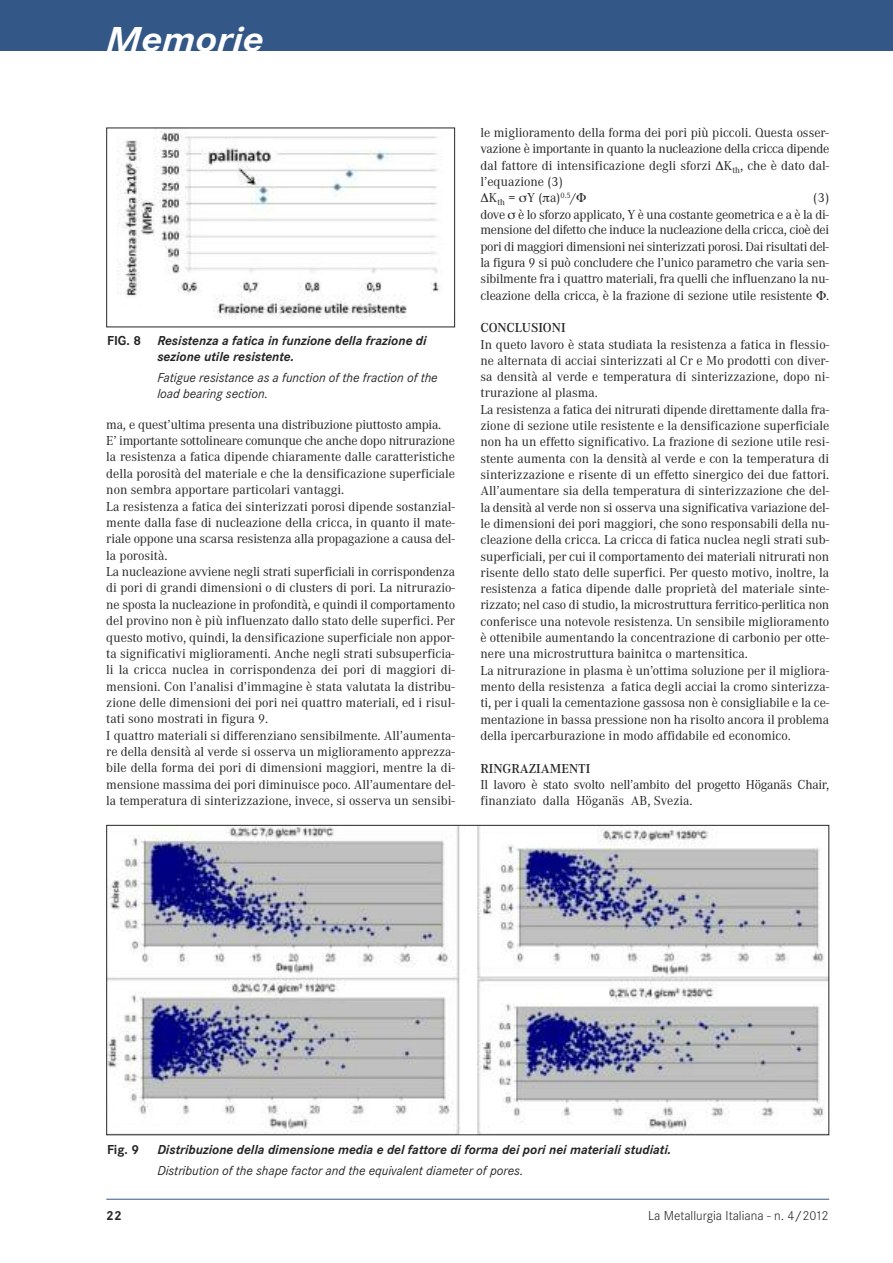
<style>
.page{position:relative;width:893px;height:1263px;background:#fff}
.page>*{position:absolute;margin:0;border:0;box-sizing:border-box;transform-origin:0 0}
.t1{font:italic 700 36px "Corporate S";color:#fff;scale:1.14 1}
.t2{font:13.5px/16.4px "Corporate A";color:#272627}
.t3{font:italic 700 13.5px/16.2px "Corporate S";color:#272627}
.t4{font:italic 13.5px/16.2px "Corporate S";color:#272627}
.t5{font:13.5px/16.4px "Corporate A";letter-spacing:-.02em;color:#272627}
.t6{font:300 13.5px "Corporate S";color:#272627}
.t7{font:600 13.5px "Corporate A";color:#272627}
.t8{font:700 13.5px "Corporate S";color:#272627}
.s1{font-style:normal}
</style>
<div class="page">
<div style="left:0;top:0;width:893px;height:50px;background:#335786"></div>
<hr style="left:106px;top:1199px;width:723px;height:1px;background:#335786">
<img style="left:117px;top:130px;width:323px;height:189px">
<div style="left:106px;top:128px;width:349px;height:199px;border:1px solid #272627"></div>
<img style="left:108px;top:827px;width:719px;height:306px">
<h1 class="t1" style="left:106px;top:17px;width:140px">Memorie</h1>
<p class="t3" style="left:157px;top:332px;width:271px;text-indent:-50px"><span class="s1">FIG. 8</span> Resistenza a fatica in funzione della frazione di sezione utile resistente.</p>
<p class="t4" style="left:157px;top:369px;width:282px">Fatigue resistance as a function of the fraction of the load bearing section.</p>
<p class="t2" style="left:106px;top:416px;width:350px">ma, e quest’ultima presenta una distribuzione piuttosto ampia.<br>E’ importante sottolineare comunque che anche dopo nitrurazione la resistenza a fatica dipende chiaramente dalle caratteristiche della porosità del materiale e che la densificazione superficiale non sembra apportare particolari vantaggi.<br>La resistenza a fatica dei sinterizzati porosi dipende sostanzial&shy;mente dalla fase di nucleazione della cricca, in quanto il mate&shy;riale oppone una scarsa resistenza alla propagazione a causa del&shy;la porosità.<br>La nucleazione avviene negli strati superficiali in corrispondenza di pori di grandi dimensioni o di clusters di pori. La nitrurazio&shy;ne sposta la nucleazione in profondità, e quindi il comportamento del provino non è più influenzato dallo stato delle superfici. Per questo motivo, quindi, la densificazione superficiale non appor&shy;ta significativi miglioramenti. Anche negli strati subsuperficia&shy;li la cricca nuclea in corrispondenza dei pori di maggiori di&shy;mensioni. Con l’analisi d’immagine è stata valutata la distribu&shy;zione delle dimensioni dei pori nei quattro materiali, ed i risul&shy;tati sono mostrati in figura 9.<br>I quattro materiali si differenziano sensibilmente. All’aumenta&shy;re della densità al verde si osserva un miglioramento apprezza&shy;bile della forma dei pori di dimensioni maggiori, mentre la di&shy;mensione massima dei pori diminuisce poco. All’aumentare del&shy;la temperatura di sinterizzazione, invece, si osserva un sensibi-</p>
<p class="t2" style="left:480px;top:124px;width:350px">le miglioramento della forma dei pori più piccoli. Questa osser&shy;vazione è importante in quanto la nucleazione della cricca dipende dal fattore di intensificazione degli sforzi ∆K<sub>th</sub>, che è dato dal&shy;l’equazione (3)<br>∆K<sub>th</sub> = Y ( a)<sup>0.5</sup>/</p>
<p class="t2" style="left:480px;top:189px;width:350px;text-align:justify;text-indent:333px">(3) dove è lo sforzo applicato, Y è una costante geometrica e a è la di&shy;mensione del difetto che induce la nucleazione della cricca, cioè dei pori di maggiori dimensioni nei sinterizzati porosi. Dai risultati del&shy;la figura 9 si può concludere che l’unico parametro che varia sen&shy;sibilmente fra i quattro materiali, fra quelli che influenzano la nu&shy;cleazione della cricca, è la frazione di sezione utile resistente .</p>
<p class="t7" style="left:480px;top:320px;width:87px">CONCLUSIONI</p>
<p class="t2" style="left:480px;top:336px;width:350px">In queto lavoro è stata studiata la resistenza a fatica in flessio&shy;ne alternata di acciai sinterizzati al Cr e Mo prodotti con diver&shy;sa densità al verde e temperatura di sinterizzazione, dopo ni&shy;trurazione al plasma.<br>La resistenza a fatica dei nitrurati dipende direttamente dalla fra&shy;zione di sezione utile resistente e la densificazione superficiale non ha un effetto significativo. La frazione di sezione utile resi&shy;stente aumenta con la densità al verde e con la temperatura di sinterizzazione e risente di un effetto sinergico dei due fattori.<br>All’aumentare sia della temperatura di sinterizzazione che del&shy;la densità al verde non si osserva una significativa variazione del&shy;le dimensioni dei pori maggiori, che sono responsabili della nu&shy;cleazione della cricca. La cricca di fatica nuclea negli strati sub&shy;superficiali, per cui il comportamento dei materiali nitrurati non risente dello stato delle superfici. Per questo motivo, inoltre, la resistenza a fatica dipende dalle proprietà del materiale sinte&shy;rizzato; nel caso di studio, la microstruttura ferritico-perlitica non conferisce una notevole resistenza. Un sensibile miglioramento è ottenibile aumentando la concentrazione di carbonio per otte&shy;nere una microstruttura bainitca o martensitica.<br>La nitrurazione in plasma è un’ottima soluzione per il migliora&shy;mento della resistenza a fatica degli acciai la cromo sinterizza&shy;ti, per i quali la cementazione gassosa non è consigliabile e la ce&shy;mentazione in bassa pressione non ha risolto ancora il problema della ipercarburazione in modo affidabile ed economico.</p>
<p class="t7" style="left:480px;top:760px;width:111px">RINGRAZIAMENTI</p>
<p class="t5" style="left:480px;top:776px;width:350px">Il lavoro è stato svolto nell’ambito del progetto Höganäs Chair, finanziato dalla Höganäs AB, Svezia.</p>
<p class="t8" style="left:107px;top:1142px;width:34px">Fig. 9</p>
<p class="t3" style="left:157px;top:1141px;width:515px">Distribuzione della dimensione media e del fattore di forma dei pori nei materiali studiati.</p>
<p class="t4" style="left:157px;top:1162px;width:368px">Distribution of the shape factor and the equivalent diameter of pores.</p>
<p class="t8" style="left:106px;top:1207px;width:17px">22</p>
<p class="t6" style="left:648px;top:1207px;width:182px">La Metallurgia Italiana - n. 4/2012</p>
</div>
